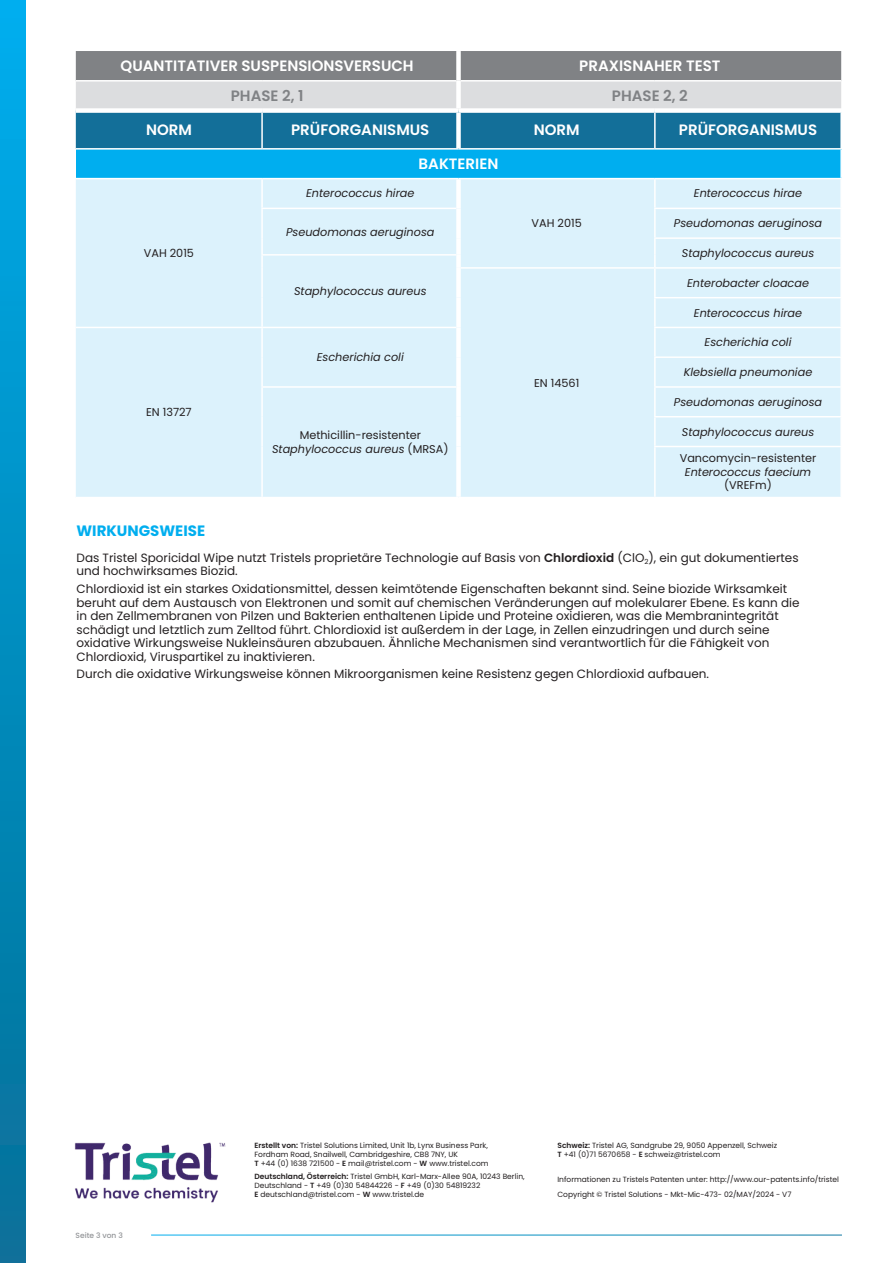
<style>
.page{position:relative;width:893px;height:1263px;background:#fff}
.page>*{position:absolute;margin:0;border:0;box-sizing:border-box;transform-origin:0 0}
.t1{font:600 15px "Poppins";color:#fff}
.t2{font:600 15px "Poppins";color:#808285}
.t3{font:700 15px "Poppins";color:#00aeef}
.t4{font:12px/13.5px "Poppins";color:#231f20}
.t5{font:italic 11.25px "Poppins";color:#231f20}
.t6{font:11.25px/13.5px "Poppins";color:#231f20;text-align:center}
.t7{font:7.5px/9px "Poppins";color:#231f20}
.t8{font:500 7.5px "Poppins";color:#939598}
.s1{font-style:italic}
.s2{font-weight:600}
</style>
<div class="page">
<img style="left:74px;top:1142px;width:152px;height:61px">
<svg style="left:76px;top:51px;width:765px;height:97px;background:#7095a6"></svg>
<div style="left:76px;top:149px;width:765px;height:30px;background:#00aeef"></div>
<div style="left:76px;top:179px;width:764px;height:318px;background:#dcf2fc"></div>
<hr style="left:261px;top:113px;width:2px;height:35px;background:#fff">
<hr style="left:654px;top:113px;width:2px;height:35px;background:#fff">
<hr style="left:840px;top:113px;width:2px;height:35px;background:#fff">
<hr style="left:76px;top:148px;width:186px;height:2px;background:#fff">
<hr style="left:262px;top:148px;width:196px;height:2px;background:#fff">
<hr style="left:458px;top:148px;width:197px;height:2px;background:#fff">
<hr style="left:655px;top:148px;width:187px;height:2px;background:#fff">
<hr style="left:840px;top:150px;width:2px;height:28px;background:#fff">
<hr style="left:76px;top:178px;width:186px;height:1px;background:#fff">
<hr style="left:262px;top:178px;width:196px;height:1px;background:#fff">
<hr style="left:261px;top:179px;width:2px;height:29px;background:#fff">
<hr style="left:458px;top:178px;width:197px;height:1px;background:#fff">
<hr style="left:655px;top:178px;width:187px;height:1px;background:#fff">
<hr style="left:654px;top:179px;width:2px;height:29px;background:#fff">
<hr style="left:261px;top:208px;width:195px;height:1px;background:#fff">
<hr style="left:261px;top:209px;width:2px;height:29px;background:#fff">
<hr style="left:654px;top:208px;width:188px;height:1px;background:#fff">
<hr style="left:654px;top:209px;width:2px;height:28px;background:#fff">
<hr style="left:654px;top:237px;width:188px;height:2px;background:#fff">
<hr style="left:261px;top:254px;width:195px;height:2px;background:#fff">
<svg style="left:261px;top:238px;width:2px;height:30px"></svg>
<svg style="left:654px;top:239px;width:2px;height:28px"></svg>
<svg style="left:840px;top:239px;width:1px;height:28px"></svg>
<hr style="left:261px;top:268px;width:2px;height:30px;background:#fff">
<hr style="left:461px;top:267px;width:194px;height:2px;background:#fff">
<hr style="left:655px;top:267px;width:187px;height:2px;background:#fff">
<hr style="left:654px;top:269px;width:2px;height:28px;background:#fff">
<hr style="left:261px;top:298px;width:2px;height:29px;background:#fff">
<hr style="left:654px;top:297px;width:188px;height:1px;background:#fff">
<hr style="left:654px;top:298px;width:2px;height:29px;background:#fff">
<hr style="left:76px;top:327px;width:186px;height:1px;background:#fff">
<hr style="left:262px;top:327px;width:194px;height:1px;background:#fff">
<hr style="left:261px;top:328px;width:2px;height:29px;background:#fff">
<hr style="left:654px;top:327px;width:188px;height:1px;background:#fff">
<hr style="left:654px;top:328px;width:2px;height:28px;background:#fff">
<hr style="left:261px;top:357px;width:2px;height:29px;background:#fff">
<hr style="left:654px;top:356px;width:188px;height:2px;background:#fff">
<hr style="left:654px;top:358px;width:2px;height:28px;background:#fff">
<hr style="left:261px;top:386px;width:195px;height:2px;background:#fff">
<hr style="left:261px;top:388px;width:2px;height:29px;background:#fff">
<hr style="left:654px;top:386px;width:188px;height:2px;background:#fff">
<hr style="left:654px;top:388px;width:2px;height:28px;background:#fff">
<hr style="left:261px;top:417px;width:2px;height:29px;background:#fff">
<hr style="left:654px;top:416px;width:188px;height:1px;background:#fff">
<hr style="left:654px;top:417px;width:2px;height:29px;background:#fff">
<hr style="left:261px;top:446px;width:2px;height:51px;background:#fff">
<hr style="left:654px;top:446px;width:188px;height:1px;background:#fff">
<hr style="left:654px;top:447px;width:2px;height:50px;background:#fff">
<hr style="left:76px;top:80px;width:186px;height:2px;background:#fff">
<hr style="left:262px;top:80px;width:194px;height:2px;background:#fff">
<hr style="left:461px;top:80px;width:194px;height:2px;background:#fff">
<hr style="left:655px;top:80px;width:186px;height:2px;background:#fff">
<div style="left:76px;top:108px;width:186px;height:5px;background:#fff"></div>
<div style="left:262px;top:108px;width:196px;height:5px;background:#fff"></div>
<div style="left:458px;top:108px;width:197px;height:5px;background:#fff"></div>
<div style="left:655px;top:108px;width:187px;height:5px;background:#fff"></div>
<div style="left:456px;top:51px;width:5px;height:30px;background:#fff"></div>
<div style="left:456px;top:81px;width:5px;height:27px;background:#fff"></div>
<div style="left:456px;top:113px;width:5px;height:35px;background:#fff"></div>
<div style="left:456px;top:179px;width:5px;height:29px;background:#fff"></div>
<div style="left:456px;top:208px;width:5px;height:30px;background:#fff"></div>
<div style="left:456px;top:238px;width:5px;height:17px;background:#fff"></div>
<div style="left:456px;top:255px;width:5px;height:13px;background:#fff"></div>
<div style="left:456px;top:268px;width:5px;height:30px;background:#fff"></div>
<div style="left:456px;top:298px;width:5px;height:29px;background:#fff"></div>
<div style="left:456px;top:327px;width:5px;height:30px;background:#fff"></div>
<div style="left:456px;top:357px;width:5px;height:30px;background:#fff"></div>
<div style="left:456px;top:387px;width:5px;height:30px;background:#fff"></div>
<div style="left:456px;top:417px;width:5px;height:29px;background:#fff"></div>
<div style="left:456px;top:446px;width:5px;height:51px;background:#fff"></div>
<div style="left:0;top:0;width:26px;height:1263px;background:linear-gradient(to bottom,#00adec,#056f96)"></div>
<p class="t1" style="left:121px;top:57px;width:295px">QUANTITATIVER SUSPENSIONSVERSUCH</p>
<p class="t1" style="left:579px;top:57px;width:143px">PRAXISNAHER TEST</p>
<p class="t2" style="left:231px;top:87px;width:74px">PHASE 2, 1</p>
<p class="t2" style="left:612px;top:87px;width:77px">PHASE 2, 2</p>
<p class="t1" style="left:146px;top:121px;width:47px">NORM</p>
<p class="t1" style="left:291px;top:121px;width:140px">PRÜFORGANISMUS</p>
<p class="t1" style="left:534px;top:121px;width:47px">NORM</p>
<p class="t1" style="left:679px;top:121px;width:140px">PRÜFORGANISMUS</p>
<p class="t1" style="left:419px;top:155px;width:81px">BAKTERIEN</p>
<p class="t6" style="left:144px;top:246px;width:52px">VAH 2015</p>
<p class="t6" style="left:146px;top:406px;width:47px">EN 13727</p>
<p class="t5" style="left:306px;top:189px;width:110px">Enterococcus hirae</p>
<p class="t5" style="left:286px;top:227px;width:150px">Pseudomonas aeruginosa</p>
<p class="t5" style="left:294px;top:286px;width:134px">Staphylococcus aureus</p>
<p class="t5" style="left:317px;top:353px;width:88px">Escherichia coli</p>
<p class="t6" style="left:272px;top:429px;width:178px">Methicillin-resistenter<br><span class="s1">Staphylococcus aureus</span> (MRSA)</p>
<p class="t6" style="left:532px;top:217px;width:52px">VAH 2015</p>
<p class="t6" style="left:534px;top:376px;width:47px">EN 14561</p>
<p class="t5" style="left:694px;top:189px;width:110px">Enterococcus hirae</p>
<p class="t5" style="left:674px;top:219px;width:150px">Pseudomonas aeruginosa</p>
<p class="t5" style="left:682px;top:248px;width:134px">Staphylococcus aureus</p>
<p class="t5" style="left:687px;top:278px;width:123px">Enterobacter cloacae</p>
<p class="t5" style="left:694px;top:308px;width:110px">Enterococcus hirae</p>
<p class="t5" style="left:705px;top:338px;width:88px">Escherichia coli</p>
<p class="t5" style="left:684px;top:367px;width:130px">Klebsiella pneumoniae</p>
<p class="t5" style="left:674px;top:397px;width:150px">Pseudomonas aeruginosa</p>
<p class="t5" style="left:682px;top:427px;width:134px">Staphylococcus aureus</p>
<p class="t6" style="left:680px;top:452px;width:138px">Vancomycin-resistenter</p>
<p class="t5" style="left:685px;top:467px;width:128px">Enterococcus faecium</p>
<p class="t6" style="left:724px;top:479px;width:49px">(VREFm)</p>
<p class="t3" style="left:77px;top:524px;width:130px">WIRKUNGSWEISE</p>
<p class="t4" style="left:77px;top:551px;width:724px">Das Tristel Sporicidal Wipe nutzt Tristels proprietäre Technologie auf Basis von <span class="s2">Chlordioxid</span> (ClO<sub>2</sub>), ein gut dokumentiertes und hochwirksames Biozid.</p>
<p class="t4" style="left:77px;top:582px;width:724px">Chlordioxid ist ein starkes Oxidationsmittel, dessen keimtötende Eigenschaften bekannt sind. Seine biozide Wirksamkeit beruht auf dem Austausch von Elektronen und somit auf chemischen Veränderungen auf molekularer Ebene. Es kann die in den Zellmembranen von Pilzen und Bakterien enthaltenen Lipide und Proteine oxidieren, was die Membranintegrität schädigt und letztlich zum Zelltod führt. Chlordioxid ist außerdem in der Lage, in Zellen einzudringen und durch seine oxidative Wirkungsweise Nukleinsäuren abzubauen. Ähnliche Mechanismen sind verantwortlich für die Fähigkeit von Chlordioxid, Viruspartikel zu inaktivieren.</p>
<p class="t4" style="left:77px;top:668px;width:634px">Durch die oxidative Wirkungsweise können Mikroorganismen keine Resistenz gegen Chlordioxid aufbauen.</p>
<p class="t8" style="left:76px;top:1231px;width:49px">Seite 3 von 3</p>
<p class="t7" style="left:254px;top:1141px;width:236px"><span class="s2">Erstellt von:</span> Tristel Solutions Limited, Unit 1b, Lynx Business Park,<br>Fordham Road, Snailwell, Cambridgeshire, CB8 7NY, UK<br><span class="s2">T</span> +44 (0) 1638 721500 - <span class="s2">E</span> mail@tristel.com - <span class="s2">W</span> www.tristel.com</p>
<p class="t7" style="left:254px;top:1172px;width:272px"><span class="s2">Deutschland, Österreich:</span> Tristel GmbH, Karl-Marx-Allee 90A, 10243 Berlin,<br>Deutschland - <span class="s2">T</span> +49 (0)30 54844226 - <span class="s2">F</span> +49 (0)30 54819232<br><span class="s2">E</span> deutschland@tristel.com - <span class="s2">W</span> www.tristel.de</p>
<p class="t7" style="left:557px;top:1141px;width:221px"><span class="s2">Schweiz:</span> Tristel AG, Sandgrube 29, 9050 Appenzell, Schweiz<br><span class="s2">T</span> +41 (0)71 5670658 - <span class="s2">E</span> schweiz@tristel.com</p>
<p class="t7" style="left:557px;top:1175px;width:283px">Informationen zu Tristels Patenten unter: http://www.our-patents.info/tristel</p>
<p class="t7" style="left:557px;top:1190px;width:235px">Copyright © Tristel Solutions - Mkt-Mic-473- 02/MAY/2024 - V7</p>
</div>
